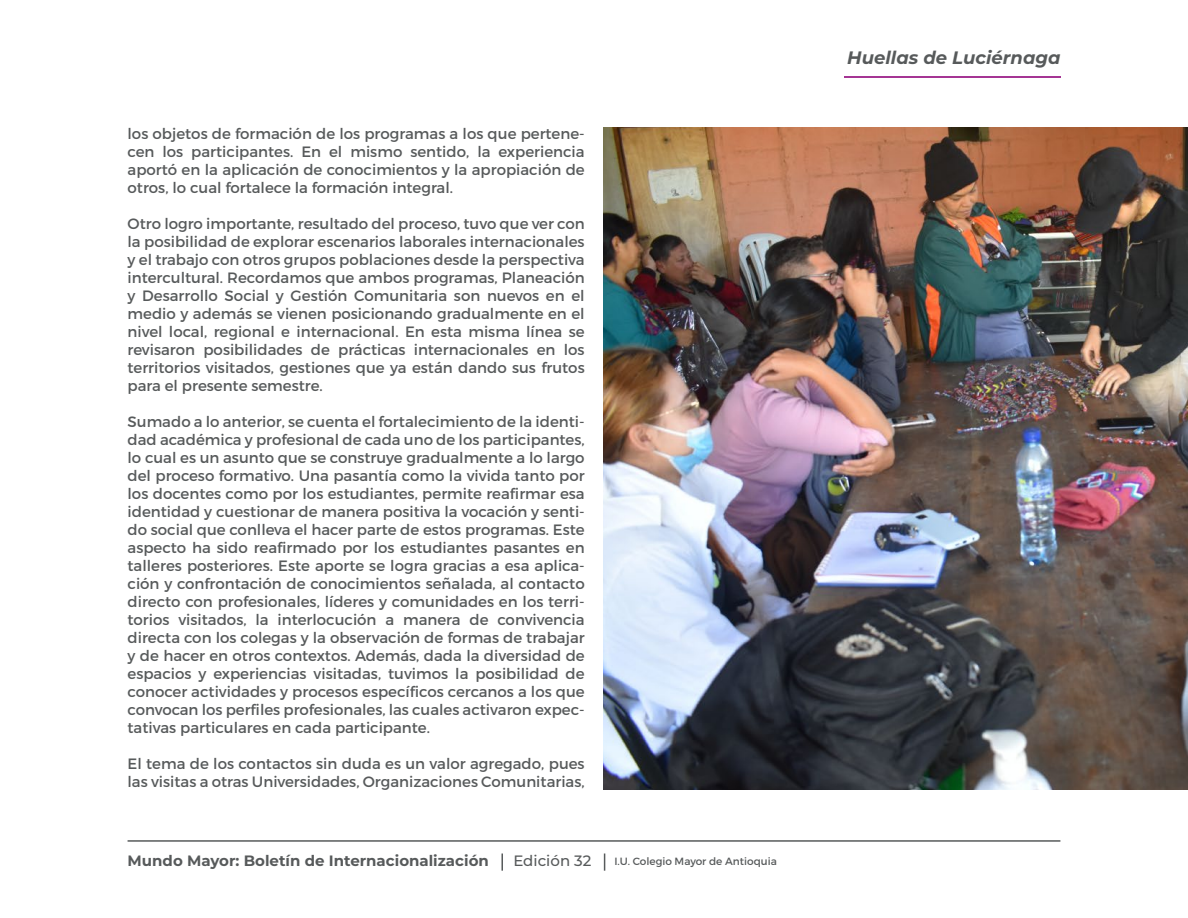
<style>
.page{position:relative;width:1188px;height:918px;background:#fff}
.page>*{position:absolute;margin:0;border:0;box-sizing:border-box;transform-origin:0 0}
.t1{font:italic 700 18px "Montserrat";color:#575a5b}
.t2{font:18px "Montserrat";color:#575a5b}
.t3{font:15px/18px "Montserrat";color:#575a5b;text-align:justify}
.t4{font:700 15px "Montserrat";color:#575a5b}
.t5{font:500 15px "Montserrat";color:#575a5b}
.t6{font:10.5px "Montserrat";color:#575a5b}
</style>
<div class="page">
<img style="left:603px;top:127px;width:585px;height:663px">
<hr style="left:844px;top:76px;width:216px;height:2px;background:#a53594">
<hr style="left:128px;top:840px;width:932px;height:2px;background:#575a5b">
<svg style="left:604px;top:854px;width:1px;height:17px"></svg>
<svg style="left:501px;top:854px;width:2px;height:17px"></svg>
<p class="t3" style="left:128px;top:124px;width:459px">los objetos de formación de los programas a los que pertene&shy;cen los participantes. En el mismo sentido, la experiencia aportó en la aplicación de conocimientos y la apropiación de otros, lo cual fortalece la formación integral.</p>
<p class="t3" style="left:128px;top:214px;width:459px">Otro logro importante, resultado del proceso, tuvo que ver con la posibilidad de explorar escenarios laborales internacionales y el trabajo con otros grupos poblaciones desde la perspectiva intercultural. Recordamos que ambos programas, Planeación y Desarrollo Social y Gestión Comunitaria son nuevos en el medio y además se vienen posicionando gradualmente en el nivel local, regional e internacional. En esta misma línea se revisaron posibilidades de prácticas internacionales en los territorios visitados, gestiones que ya están dando sus frutos para el presente semestre.</p>
<p class="t3" style="left:128px;top:412px;width:459px">Sumado a lo anterior, se cuenta el fortalecimiento de la identi&shy;dad académica y profesional de cada uno de los participantes, lo cual es un asunto que se construye gradualmente a lo largo del proceso formativo. Una pasantía como la vivida tanto por los docentes como por los estudiantes, permite reafirmar esa identidad y cuestionar de manera positiva la vocación y senti&shy;do social que conlleva el hacer parte de estos programas. Este aspecto ha sido reafirmado por los estudiantes pasantes en talleres posteriores. Este aporte se logra gracias a esa aplica&shy;ción y confrontación de conocimientos señalada, al contacto directo con profesionales, líderes y comunidades en los terri&shy;torios visitados, la interlocución a manera de convivencia directa con los colegas y la observación de formas de trabajar y de hacer en otros contextos. Además, dada la diversidad de espacios y experiencias visitadas, tuvimos la posibilidad de conocer actividades y procesos específicos cercanos a los que convocan los perfiles profesionales, las cuales activaron expec&shy;tativas particulares en cada participante.</p>
<p class="t3" style="left:128px;top:754px;width:459px">El tema de los contactos sin duda es un valor agregado, pues las visitas a otras Universidades, Organizaciones Comunitarias,</p>
<p class="t4" style="left:128px;top:850px;width:363px">Mundo Mayor: Boletín de Internacionalización</p>
<p class="t2" style="left:129px;top:850px;width:24px">07</p>
<p class="t5" style="left:513px;top:851px;width:79px">Edición 32</p>
<p class="t6" style="left:614px;top:855px;width:164px">I.U. Colegio Mayor de Antioquia</p>
<p class="t1" style="left:847px;top:45px;width:215px">Huellas de Luciérnaga</p>
</div>
